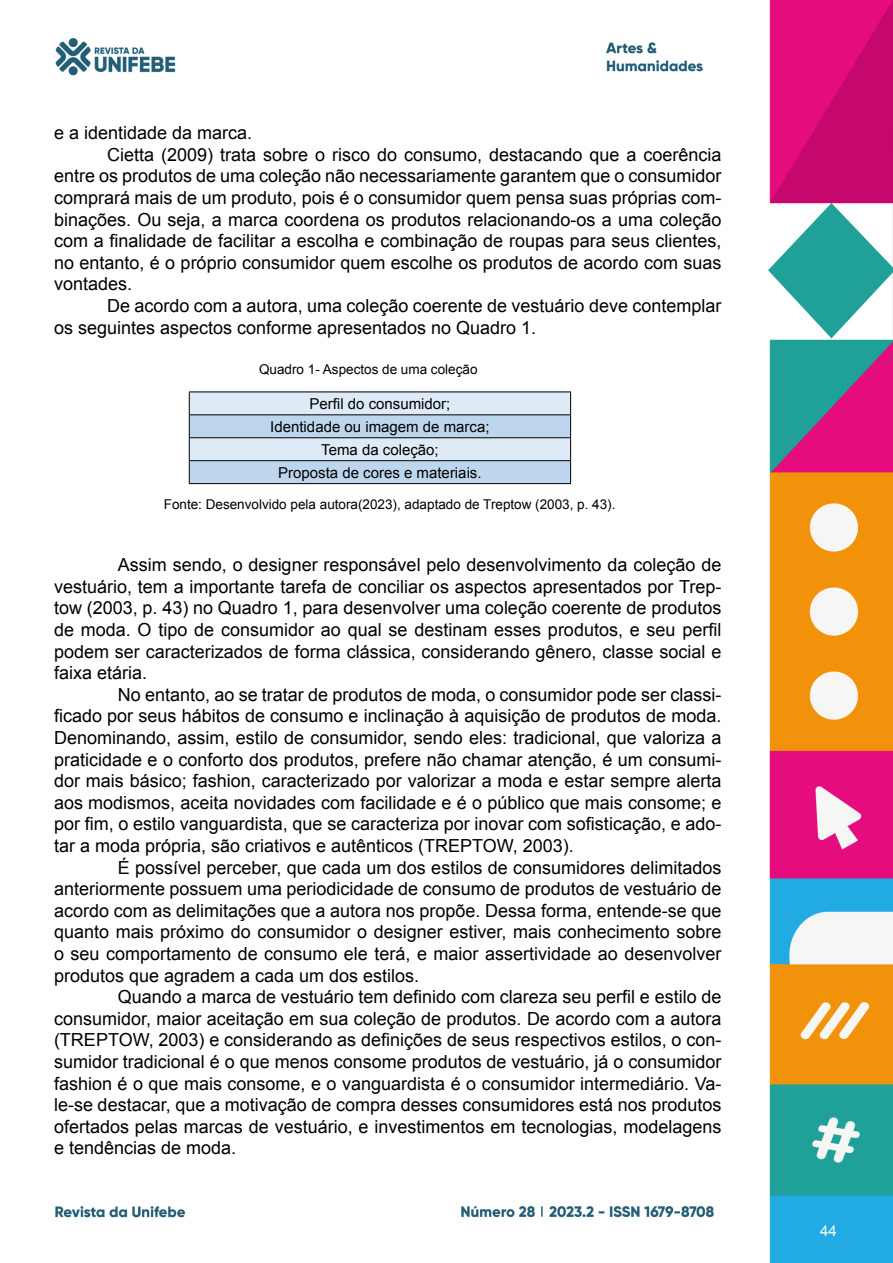
<style>
.page{position:relative;width:893px;height:1263px;background:#fff}
.page>*{position:absolute;margin:0;border:0;box-sizing:border-box;transform-origin:0 0}
.Corpo_A{font:18px/21.6px "Arial";color:#000;text-align:justify}
.Corpo_A-2{font:15px "Arial";color:#000}
.t1{font:15px "Arial";color:#fff}
.Corpo_A-3{font:13.5px "Arial";color:#000}
</style>
<div class="page">
<img style="left:55px;top:0;width:838px;height:1263px">
<svg style="left:189px;top:392px;width:382px;height:92px;background:#c3d4e5"></svg>
<p class="Corpo_A" style="left:54px;top:122px;width:200px">e a identidade da marca.</p>
<p class="Corpo_A" style="left:54px;top:144px;width:669px;text-indent:53px">Cietta (2009) trata sobre o risco do consumo, destacando que a coerência entre os produtos de uma coleção não necessariamente garantem que o consumidor comprará mais de um produto, pois é o consumidor quem pensa suas próprias com&shy;binações. Ou seja, a marca coordena os produtos relacionando-os a uma coleção com a finalidade de facilitar a escolha e combinação de roupas para seus clientes, no entanto, é o próprio consumidor quem escolhe os produtos de acordo com suas vontades.</p>
<p class="Corpo_A" style="left:54px;top:295px;width:669px;text-indent:53px">De acordo com a autora, uma coleção coerente de vestuário deve contemplar os seguintes aspectos conforme apresentados no Quadro 1.</p>
<p class="Corpo_A-3" style="left:259px;top:361px;width:220px">Quadro 1- Aspectos de uma coleção</p>
<p class="Corpo_A-2" style="left:309px;top:394px;width:142px">Perfil do consumidor;</p>
<p class="Corpo_A-2" style="left:270px;top:417px;width:221px">Identidade ou imagem de marca;</p>
<p class="Corpo_A-2" style="left:321px;top:440px;width:119px">Tema da coleção;</p>
<p class="Corpo_A-2" style="left:278px;top:462px;width:205px">Proposta de cores e materiais.</p>
<p class="Corpo_A-3" style="left:164px;top:496px;width:453px">Fonte: Desenvolvido pela autora(2023), adaptado de Treptow (2003, p. 43).</p>
<p class="Corpo_A" style="left:54px;top:554px;width:669px;text-indent:64px">Assim sendo, o designer responsável pelo desenvolvimento da coleção de vestuário, tem a importante tarefa de conciliar os aspectos apresentados por Trep&shy;tow (2003, p. 43) no Quadro 1, para desenvolver uma coleção coerente de produtos de moda. O tipo de consumidor ao qual se destinam esses produtos, e seu perfil podem ser caracterizados de forma clássica, considerando gênero, classe social e faixa etária.</p>
<p class="Corpo_A" style="left:54px;top:684px;width:669px;text-indent:64px">No entanto, ao se tratar de produtos de moda, o consumidor pode ser classi&shy;ficado por seus hábitos de consumo e inclinação à aquisição de produtos de moda.<br>Denominando, assim, estilo de consumidor, sendo eles: tradicional, que valoriza a praticidade e o conforto dos produtos, prefere não chamar atenção, é um consumi&shy;dor mais básico; fashion, caracterizado por valorizar a moda e estar sempre alerta aos modismos, aceita novidades com facilidade e é o público que mais consome; e por fim, o estilo vanguardista, que se caracteriza por inovar com sofisticação, e ado&shy;tar a moda própria, são criativos e autênticos (TREPTOW, 2003).</p>
<p class="Corpo_A" style="left:54px;top:857px;width:669px;text-indent:64px">É possível perceber, que cada um dos estilos de consumidores delimitados anteriormente possuem uma periodicidade de consumo de produtos de vestuário de acordo com as delimitações que a autora nos propõe. Dessa forma, entende-se que quanto mais próximo do consumidor o designer estiver, mais conhecimento sobre o seu comportamento de consumo ele terá, e maior assertividade ao desenvolver produtos que agradem a cada um dos estilos.</p>
<p class="Corpo_A" style="left:54px;top:986px;width:669px;text-indent:64px">Quando a marca de vestuário tem definido com clareza seu perfil e estilo de consumidor, maior aceitação em sua coleção de produtos. De acordo com a autora (TREPTOW, 2003) e considerando as definições de seus respectivos estilos, o con&shy;sumidor tradicional é o que menos consome produtos de vestuário, já o consumidor fashion é o que mais consome, e o vanguardista é o consumidor intermediário. Va&shy;le-se destacar, que a motivação de compra desses consumidores está nos produtos ofertados pelas marcas de vestuário, e investimentos em tecnologias, modelagens e tendências de moda.</p>
<p class="t1" style="left:820px;top:1220px;width:18px">44</p>
</div>
